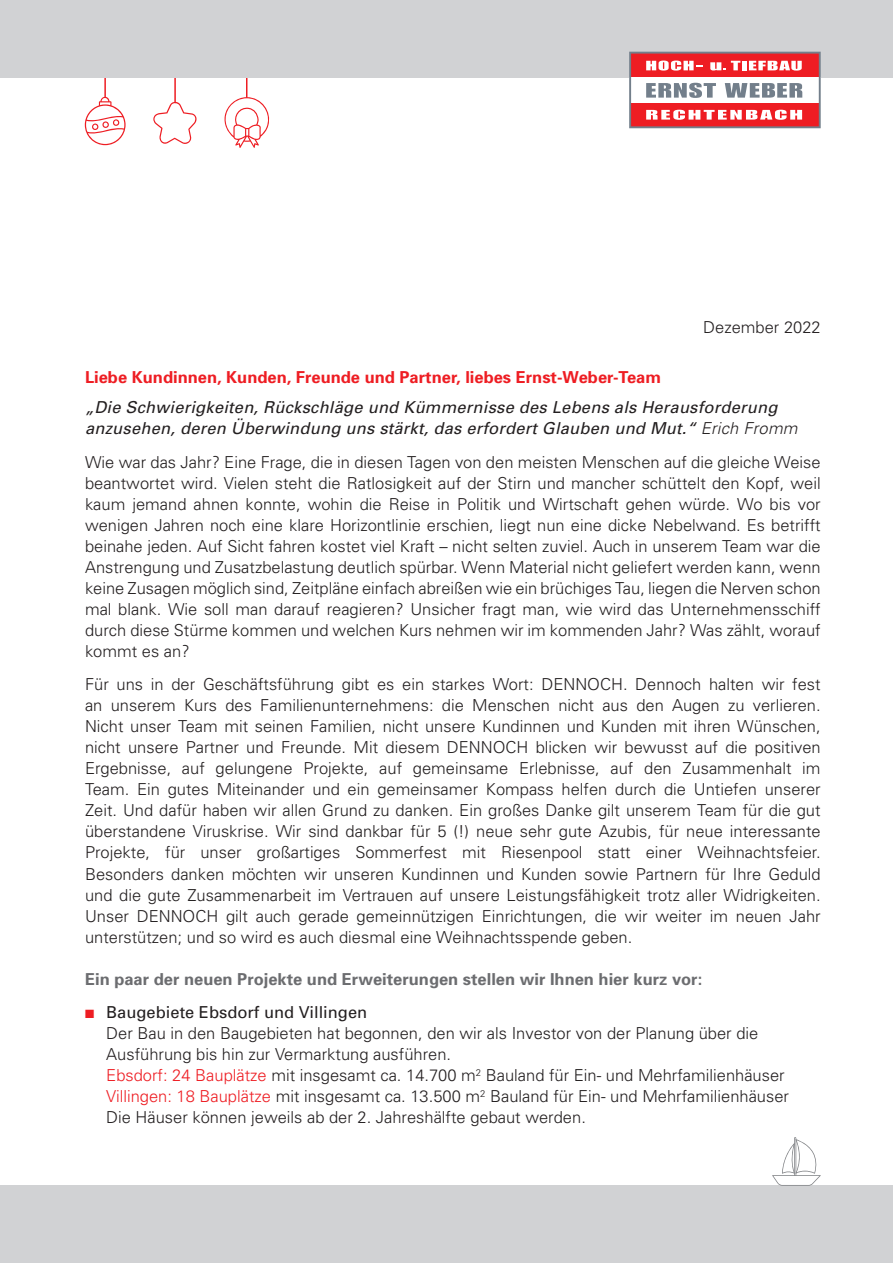
<style>
.page{position:relative;width:893px;height:1263px;background:#fff}
.page>*{position:absolute;margin:0;border:0;box-sizing:border-box;transform-origin:0 0}
.t1{font:300 16.5px/21px "Univers";color:#231f20;text-align:justify}
.t2{font:italic 16.5px/21px "Univers";letter-spacing:.015em;color:#231f20}
.t3{font:700 16.5px "Univers";color:#6c6d70}
.t4{font:700 16.5px "Univers";color:#ee1d23}
.s1{font-weight:300}
.s2{color:#ee1d23}
.s3{font-weight:400}
</style>
<div class="page">
<div style="left:0;top:1186px;width:893px;height:77px;background:#d1d2d4"></div>
<hr style="left:104px;top:76px;width:2px;height:21px;background:#ee1d23">
<hr style="left:174px;top:76px;width:2px;height:26px;background:#ee1d23">
<div style="left:0;top:0;width:893px;height:77px;background:#d1d2d4"></div>
<svg style="left:629px;top:52px;width:192px;height:76px"></svg>
<svg style="left:772px;top:1137px;width:49px;height:49px"></svg>
<svg style="left:246px;top:78px;width:2px;height:20px"></svg>
<p class="t1" style="left:703px;top:316px;width:119px">Dezember 2022</p>
<p class="t4" style="left:85px;top:367px;width:577px">Liebe Kundinnen, Kunden, Freunde und Partner, liebes Ernst-Weber-Team</p>
<p class="t2" style="left:85px;top:396px;width:714px">„Die Schwierigkeiten, Rückschläge und Kümmernisse des Lebens als Herausforderung anzusehen, deren Überwindung uns stärkt, das erfordert Glauben und Mut.“ <span class="s1">Erich Fromm</span></p>
<p class="t1" style="left:85px;top:451px;width:737px">Wie war das Jahr? Eine Frage, die in diesen Tagen von den meisten Menschen auf die gleiche Weise beantwortet wird. Vielen steht die Ratlosigkeit auf der Stirn und mancher schüttelt den Kopf, weil kaum jemand ahnen konnte, wohin die Reise in Politik und Wirtschaft gehen würde. Wo bis vor wenigen Jahren noch eine klare Horizontlinie erschien, liegt nun eine dicke Nebelwand. Es betrifft beinahe jeden. Auf Sicht fahren kostet viel Kraft – nicht selten zuviel. Auch in unserem Team war die Anstrengung und Zusatzbelastung deutlich spürbar. Wenn Material nicht geliefert werden kann, wenn keine Zusagen möglich sind, Zeitpläne einfach abreißen wie ein brüchiges Tau, liegen die Nerven schon mal blank. Wie soll man darauf reagieren? Unsicher fragt man, wie wird das Unternehmensschiff durch diese Stürme kommen und welchen Kurs nehmen wir im kommenden Jahr? Was zählt, worauf kommt es an?</p>
<p class="t1" style="left:85px;top:674px;width:737px">Für uns in der Geschäftsführung gibt es ein starkes Wort: DENNOCH. Dennoch halten wir fest an unserem Kurs des Familienunternehmens: die Menschen nicht aus den Augen zu verlieren.<br>Nicht unser Team mit seinen Familien, nicht unsere Kundinnen und Kunden mit ihren Wünschen, nicht unsere Partner und Freunde. Mit diesem DENNOCH blicken wir bewusst auf die positiven Ergebnisse, auf gelungene Projekte, auf gemeinsame Erlebnisse, auf den Zusammenhalt im Team. Ein gutes Miteinander und ein gemeinsamer Kompass helfen durch die Untiefen unserer Zeit. Und dafür haben wir allen Grund zu danken. Ein großes Danke gilt unserem Team für die gut überstandene Viruskrise. Wir sind dankbar für 5 (!) neue sehr gute Azubis, für neue interessante Projekte, für unser großartiges Sommerfest mit Riesenpool statt einer Weihnachtsfeier.<br>Besonders danken möchten wir unseren Kundinnen und Kunden sowie Partnern für Ihre Geduld und die gute Zusammenarbeit im Vertrauen auf unsere Leistungsfähigkeit trotz aller Widrigkeiten.<br>Unser DENNOCH gilt auch gerade gemeinnützigen Einrichtungen, die wir weiter im neuen Jahr unterstützen; und so wird es auch diesmal eine Weihnachtsspende geben.</p>
<p class="t3" style="left:85px;top:968px;width:619px">Ein paar der neuen Projekte und Erweiterungen stellen wir Ihnen hier kurz vor:</p>
<p class="t1" style="left:106px;top:1002px;width:684px;text-align:left;text-indent:-21px"><span class="s2">■</span> <span class="s3">Baugebiete Ebsdorf und Villingen<br></span>Der Bau in den Baugebieten hat begonnen, den wir als Investor von der Planung über die Ausführung bis hin zur Vermarktung ausführen.<br><span class="s2">Ebsdorf: 24 Bauplätze</span> mit insgesamt ca. 14.700 m<sup>2</sup> Bauland für Ein- und Mehrfamilienhäuser <span class="s2">Villingen: 18 Bauplätze</span> mit insgesamt ca. 13.500 m<sup>2</sup> Bauland für Ein- und Mehrfamilienhäuser Die Häuser können jeweils ab der 2. Jahreshälfte gebaut werden.</p>
</div>
